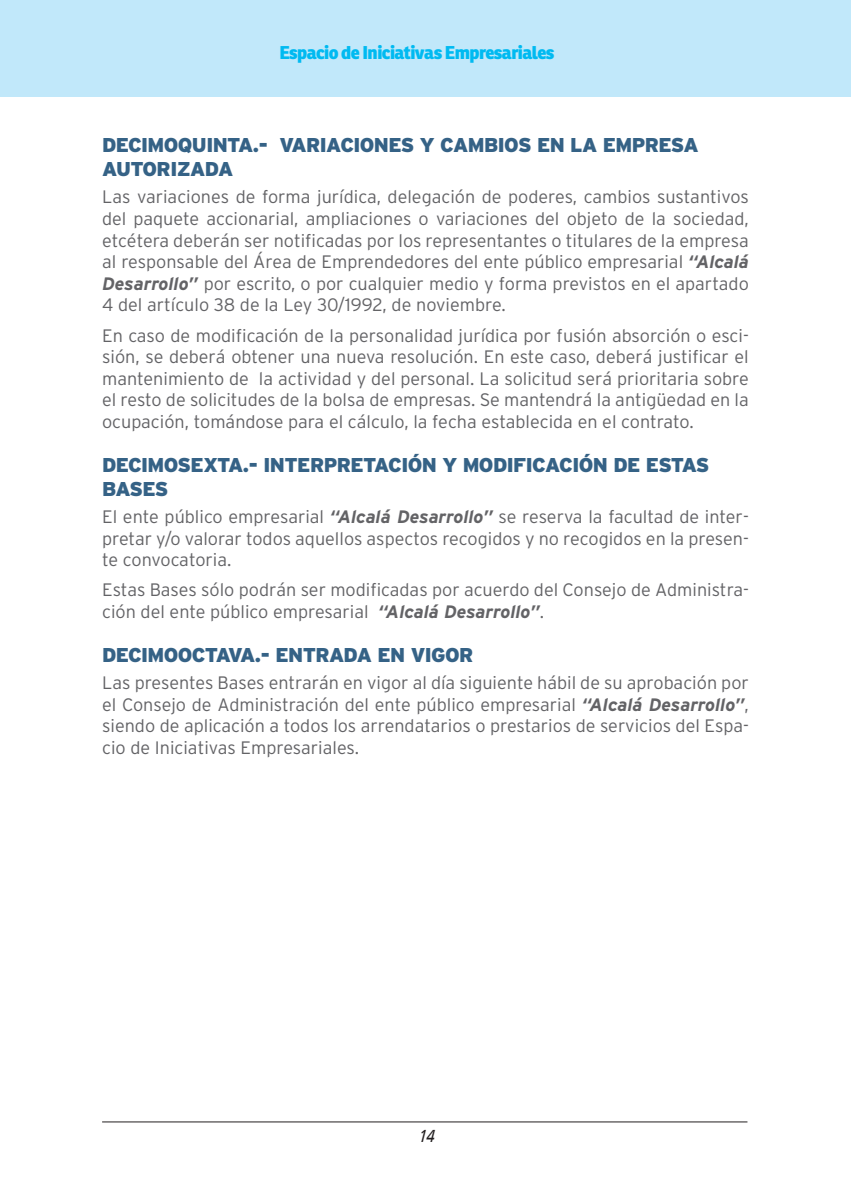
<style>
.page{position:relative;width:851px;height:1191px;background:#fff}
.page>*{position:absolute;margin:0;border:0;box-sizing:border-box;transform-origin:0 0}
.PRIMERA__SEGUNDA{font:900 20px/24px "Interstate";letter-spacing:-.03em;color:#356286}
.CUERPO{font:300 18px/21.6px "Interstate";color:#636366;text-align:justify}
.t1{font:800 18px "Ronnia";letter-spacing:-.03em;color:#00baf1}
.t2{font:italic condensed 18px "Frutiger";color:#231f20}
.s1{font-weight:700;font-style:italic}
</style>
<div class="page">
<div style="left:0;top:0;width:850px;height:96px;background:#c1e8fa"></div>
<hr style="left:102px;top:1121px;width:645px;height:1px;background:#231f20">
<p class="t1" style="left:279px;top:41px;width:277px">Espacio de Iniciativas Empresariales</p>
<p class="PRIMERA__SEGUNDA" style="left:102px;top:133px;width:598px">DECIMOQUINTA.- VARIACIONES Y CAMBIOS EN LA EMPRESA<br>AUTORIZADA</p>
<p class="CUERPO" style="left:102px;top:186px;width:648px">Las variaciones de forma jurídica, delegación de poderes, cambios sustantivos del paquete accionarial, ampliaciones o variaciones del objeto de la sociedad, etcétera deberán ser notificadas por los representantes o titulares de la empresa al responsable del Área de Emprendedores del ente público empresarial <span class="s1">“Alcalá Desarrollo”</span> por escrito, o por cualquier medio y forma previstos en el apartado 4 del artículo 38 de la Ley 30/1992, de noviembre.</p>
<p class="CUERPO" style="left:102px;top:324px;width:648px">En caso de modificación de la personalidad jurídica por fusión absorción o esci&shy;sión, se deberá obtener una nueva resolución. En este caso, deberá justificar el mantenimiento de la actividad y del personal. La solicitud será prioritaria sobre el resto de solicitudes de la bolsa de empresas. Se mantendrá la antigüedad en la ocupación, tomándose para el cálculo, la fecha establecida en el contrato.</p>
<p class="PRIMERA__SEGUNDA" style="left:102px;top:452px;width:608px">DECIMOSEXTA.- INTERPRETACIÓN Y MODIFICACIÓN DE ESTAS<br>BASES</p>
<p class="CUERPO" style="left:102px;top:506px;width:648px">El ente público empresarial <span class="s1">“Alcalá Desarrollo”</span> se reserva la facultad de inter&shy;pretar y/o valorar todos aquellos aspectos recogidos y no recogidos en la presen&shy;te convocatoria.</p>
<p class="CUERPO" style="left:102px;top:579px;width:648px">Estas Bases sólo podrán ser modificadas por acuerdo del Consejo de Administra&shy;ción del ente público empresarial <span class="s1">“Alcalá Desarrollo”</span>.</p>
<p class="PRIMERA__SEGUNDA" style="left:102px;top:642px;width:373px">DECIMOOCTAVA.- ENTRADA EN VIGOR</p>
<p class="CUERPO" style="left:102px;top:672px;width:648px">Las presentes Bases entrarán en vigor al día siguiente hábil de su aprobación por el Consejo de Administración del ente público empresarial <span class="s1">“Alcalá Desarrollo”</span>, siendo de aplicación a todos los arrendatarios o prestarios de servicios del Espa&shy;cio de Iniciativas Empresariales.</p>
<p class="t2" style="left:417px;top:1125px;width:18px">14</p>
</div>
